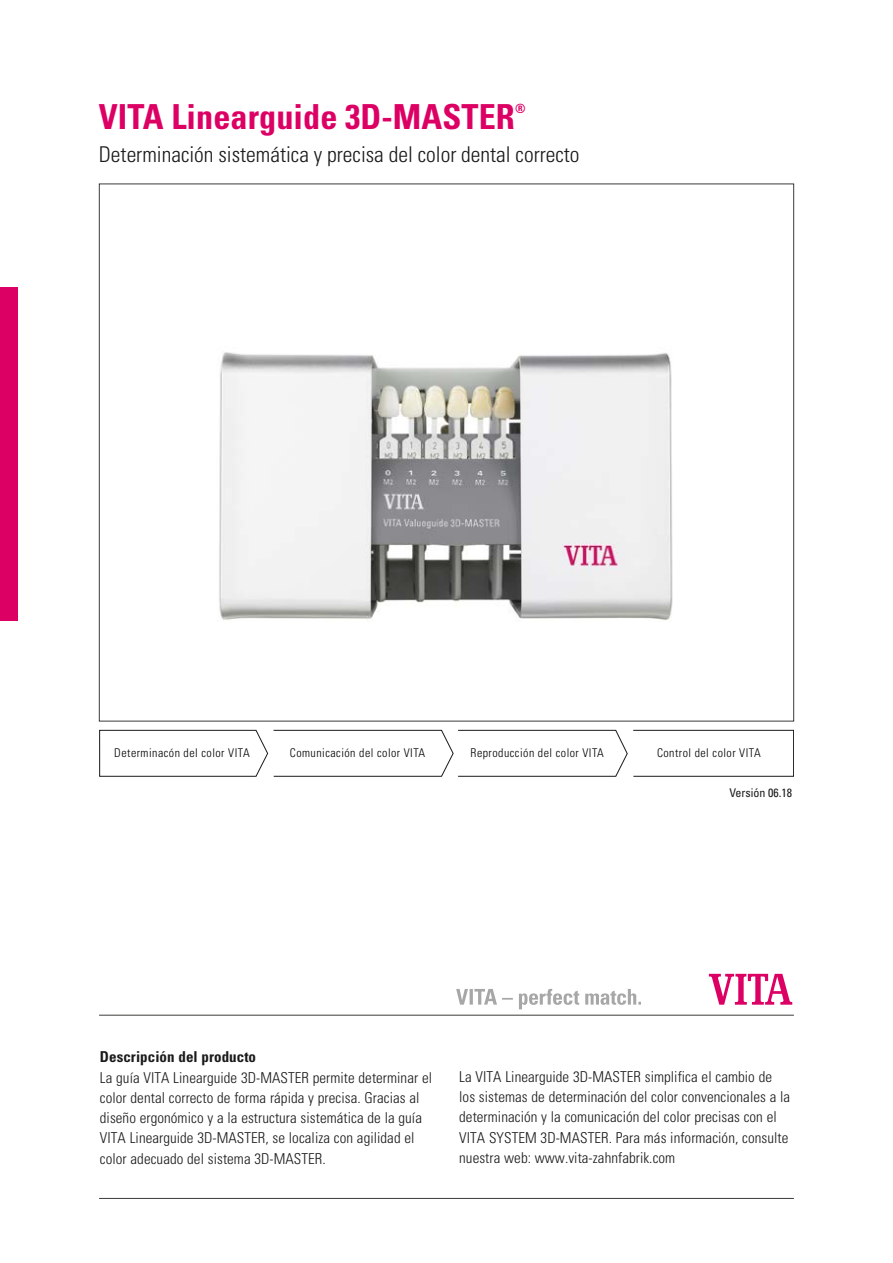
<style>
.page{position:relative;width:893px;height:1263px;background:#fff}
.page>*{position:absolute;margin:0;border:0;box-sizing:border-box;transform-origin:0 0}
.t1{font:700 condensed 34.5px "Univers";letter-spacing:.005em;color:#dd0064}
.t2{font:300 condensed 21.75px "Univers";color:#1a1a1a}
.t3{font:300 condensed 15px/20.2px "Univers LT";letter-spacing:.005em;color:#1a1a1a}
.t4{font:700 condensed 15px "Univers LT";letter-spacing:.005em;color:#1a1a1a}
.t5{font:700 condensed 12.75px "Univers";color:#dd0064}
.t6{font:300 condensed 12px "Univers";letter-spacing:.04em;color:#000}
.t7{font:condensed 12px "Univers";color:#1a1a1a}
</style>
<div class="page">
<div style="left:99px;top:184px;width:695px;height:537px;background:#fff;border:1px solid #3b3b3a"></div>
<img style="left:219px;top:352px;width:454px;height:270px">
<hr style="left:99px;top:1015px;width:695px;height:1px;background:#3b3b3a">
<hr style="left:99px;top:1198px;width:695px;height:1px;background:#3b3b3a">
<div style="left:0;top:287px;width:17px;height:334px;background:#dd0064"></div>
<svg style="left:709px;top:974px;width:83px;height:31px"></svg>
<svg style="left:456px;top:989px;width:185px;height:20px"></svg>
<svg style="left:99px;top:730px;width:695px;height:46px"></svg>
<h1 class="t1" style="left:99px;top:96px;width:418px">VITA Linearguide 3D-MASTER</h1>
<p class="t5" style="left:515px;top:101px;width:12px">®</p>
<h2 class="t2" style="left:99px;top:141px;width:482px">Determinación sistemática y precisa del color dental correcto</h2>
<p class="t6" style="left:114px;top:746px;width:137px">Determinacón del color VITA</p>
<p class="t6" style="left:290px;top:746px;width:137px">Comunicación del color VITA</p>
<p class="t6" style="left:471px;top:746px;width:135px">Reproducción del color VITA</p>
<p class="t6" style="left:657px;top:746px;width:105px">Control del color VITA</p>
<p class="t7" style="left:729px;top:785px;width:64px">Versión 06.18</p>
<p class="t4" style="left:100px;top:1048px;width:158px">Descripción del producto</p>
<p class="t3" style="left:100px;top:1067px;width:334px">La guía VITA Linearguide 3D-MASTER permite determinar el color dental correcto de forma rápida y precisa. Gracias al diseño ergonómico y a la estructura sistemática de la guía VITA Linearguide 3D-MASTER, se localiza con agilidad el color adecuado del sistema 3D-MASTER.</p>
<p class="t3" style="left:459px;top:1066px;width:332px">La VITA Linearguide 3D-MASTER simplifica el cambio de los sistemas de determinación del color convencionales a la determinación y la comunicación del color precisas con el VITA SYSTEM 3D-MASTER. Para más información, consulte nuestra web: www.vita-zahnfabrik.com</p>
</div>
